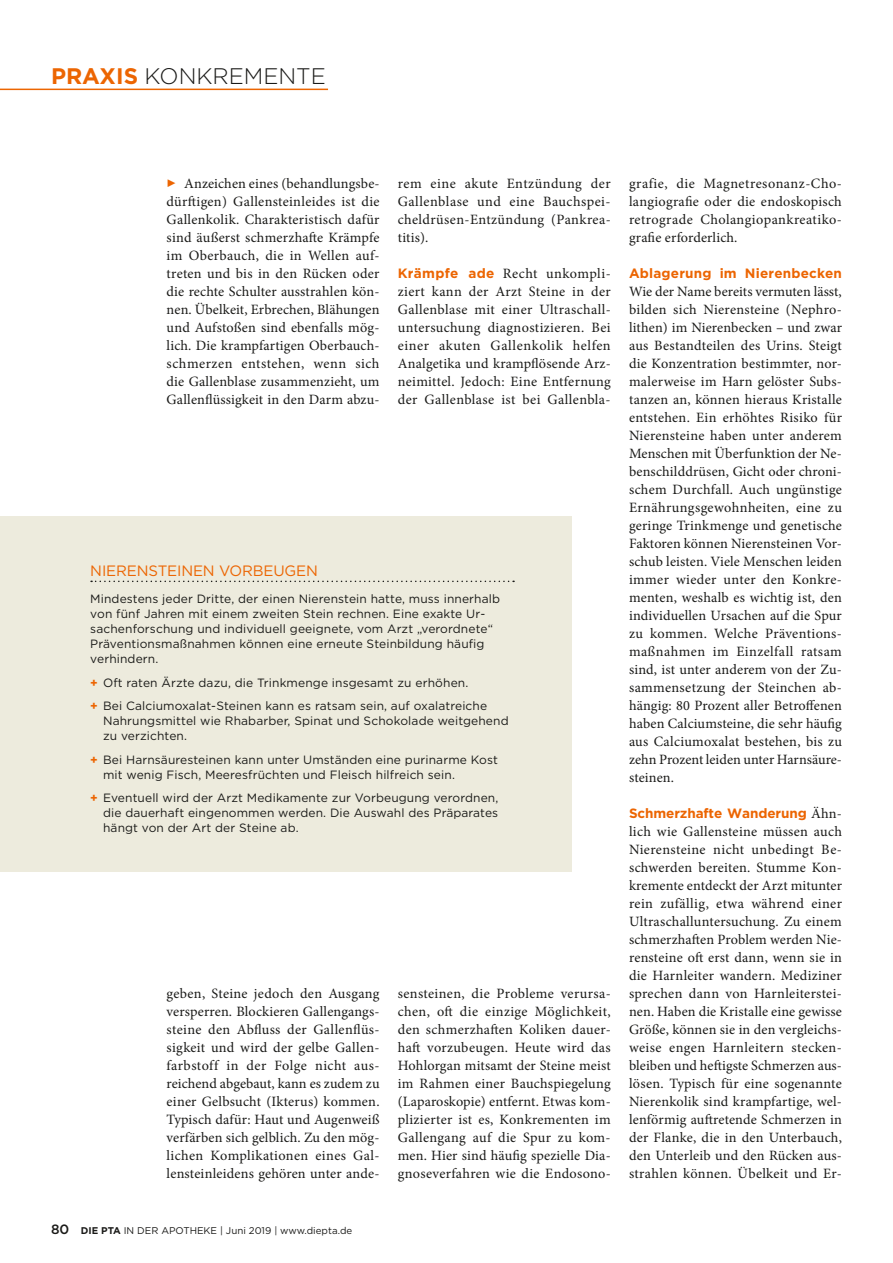
<style>
.page{position:relative;width:893px;height:1263px;background:#fff}
.page>*{position:absolute;margin:0;border:0;box-sizing:border-box;transform-origin:0 0}
.t1{font:300 22.5px "Gotham";color:#1a1a18}
.Kasten_Headline{font:15px "Gotham";letter-spacing:-.01em;color:#ec6502}
.Grundtext{font:14.25px/18px "Minion Pro";letter-spacing:.02em;color:#1a1a18;text-align:justify}
.Grundtext-2{font:700 13.5px "Gotham";letter-spacing:-.01em;color:#ec6502}
.Grundtext-3{font:700 13.5px "Gotham";letter-spacing:.015em;color:#ec6502}
.Kasten_Grundtext{font:12px/15px "Gotham";letter-spacing:.01em;color:#1a1a18}
.t2{font:9.75px "Gotham";color:#1a1a18}
.s1{font-weight:700;color:#ec6502}
.s2{font-family:"Gotham";font-weight:700;font-size:13.5px;color:#ec6502}
.s3{font-weight:500;font-size:13.5px}
.s4{font-weight:700}
.s5{font-family:"Minion Pro";font-weight:400;font-size:14.25px;color:#1a1a18}
</style>
<div class="page">
<hr style="left:0;top:89px;width:328px;height:1px;background:#ec6502">
<div style="left:0;top:517px;width:571px;height:355px;background:#edebdd"></div>
<svg style="left:91px;top:581px;width:423px;height:1px"></svg>
<h1 class="t1" style="left:51px;top:62px;width:276px"><span class="s1">PRAXIS</span> KONKREMENTE</h1>
<p class="Grundtext" style="left:167px;top:175px;width:215px;text-indent:18px">Anzeichen eines (behandlungsbe&shy;dürftigen) Gallensteinleides ist die Gallenkolik. Charakteristisch dafür sind äußerst schmerzhafte Krämpfe im Oberbauch, die in Wellen auf&shy;treten und bis in den Rücken oder die rechte Schulter ausstrahlen kön&shy;nen. Übelkeit, Erbrechen, Blähungen und Aufstoßen sind ebenfalls mög&shy;lich. Die krampfartigen Oberbauch&shy;schmerzen entstehen, wenn sich die Gallenblase zusammenzieht, um Gallenflüssigkeit in den Darm abzu-</p>
<p class="Grundtext" style="left:398px;top:175px;width:214px">rem eine akute Entzündung der Gallenblase und eine Bauchspei&shy;cheldrüsen-Entzündung (Pankrea&shy;titis).</p>
<p class="Grundtext" style="left:398px;top:265px;width:214px;text-align:left"><span class="s2">Krämpfe ade</span> Recht unkompli&shy;ziert kann der Arzt Steine in der Gallenblase mit einer Ultraschall&shy;untersuchung diagnostizieren. Bei einer akuten Gallenkolik helfen Analgetika und krampflösende Arz&shy;neimittel. Jedoch: Eine Entfernung der Gallenblase ist bei Gallenbla-</p>
<p class="Kasten_Headline" style="left:90px;top:561px;width:229px">NIERENSTEINEN VORBEUGEN</p>
<p class="Kasten_Grundtext" style="left:90px;top:591px;width:411px">Mindestens jeder Dritte, der einen Nierenstein hatte, muss innerhalb von fünf Jahren mit einem zweiten Stein rechnen. Eine exakte Ur&shy;sachenforschung und individuell geeignete, vom Arzt „verordnete“ Präventionsmaßnahmen können eine erneute Steinbildung häufig verhindern.</p>
<p class="Kasten_Grundtext" style="left:90px;top:675px;width:379px"><span class="s1">+</span> Oft raten Ärzte dazu, die Trinkmenge insgesamt zu erhöhen.</p>
<p class="Kasten_Grundtext" style="left:103px;top:698px;width:407px;text-indent:-13px"><span class="s1">+</span> Bei Calciumoxalat-Steinen kann es ratsam sein, auf oxalatreiche<br>Nahrungsmittel wie Rhabarber, Spinat und Schokolade weitgehend zu verzichten.</p>
<p class="Kasten_Grundtext" style="left:103px;top:752px;width:396px;text-indent:-13px"><span class="s1">+</span> Bei Harnsäuresteinen kann unter Umständen eine purinarme Kost mit wenig Fisch, Meeresfrüchten und Fleisch hilfreich sein.</p>
<p class="Kasten_Grundtext" style="left:103px;top:790px;width:397px;text-align:justify;text-indent:-13px"><span class="s1">+</span> Eventuell wird der Arzt Medikamente zur Vorbeugung verordnen, die dauerhaft eingenommen werden. Die Auswahl des Präparates hängt von der Art der Steine ab.</p>
<p class="Grundtext" style="left:167px;top:985px;width:214px">geben, Steine jedoch den Ausgang versperren. Blockieren Gallengangs&shy;steine den Abfluss der Gallenflüs&shy;sigkeit und wird der gelbe Gallen&shy;farbstoff in der Folge nicht aus&shy;reichend abgebaut, kann es zudem zu einer Gelbsucht (Ikterus) kommen.<br>Typisch dafür: Haut und Augenweiß verfärben sich gelblich. Zu den mög&shy;lichen Komplikationen eines Gal&shy;lensteinleidens gehören unter ande-</p>
<p class="t2" style="left:51px;top:1224px;width:303px"><span class="s3">80</span> <span class="s4">DIE PTA</span> IN DER APOTHEKE | Juni 2019 | www.diepta.de</p>
<p class="Grundtext" style="left:398px;top:985px;width:214px;text-align:left">sensteinen, die Probleme verursa&shy;chen, oft die einzige Möglichkeit, den schmerzhaften Koliken dauer&shy;haft vorzubeugen. Heute wird das Hohlorgan mitsamt der Steine meist im Rahmen einer Bauchspiegelung (Laparoskopie) entfernt. Etwas kom&shy;plizierter ist es, Konkrementen im Gallengang auf die Spur zu kom&shy;men. Hier sind häufig spezielle Dia&shy;gnoseverfahren wie die Endosono-</p>
<p class="Grundtext" style="left:629px;top:175px;width:214px">grafie, die Magnetresonanz-Cho&shy;langiografie oder die endoskopisch retrograde Cholangiopankreatiko&shy;grafie erforderlich.</p>
<p class="Grundtext-3" style="left:629px;top:264px;width:214px">Ablagerung im Nierenbecken</p>
<p class="Grundtext" style="left:629px;top:283px;width:214px">Wie der Name bereits vermuten lässt, bilden sich Nierensteine (Nephro&shy;lithen) im Nierenbecken – und zwar aus Bestandteilen des Urins. Steigt die Konzentration bestimmter, nor&shy;malerweise im Harn gelöster Subs&shy;tanzen an, können hieraus Kristalle entstehen. Ein erhöhtes Risiko für Nierensteine haben unter anderem Menschen mit Überfunktion der Ne&shy;benschilddrüsen, Gicht oder chroni&shy;schem Durchfall. Auch ungünstige Ernährungsgewohnheiten, eine zu geringe Trinkmenge und genetische Faktoren können Nierensteinen Vor&shy;schub leisten. Viele Menschen leiden immer wieder unter den Konkre&shy;menten, weshalb es wichtig ist, den individuellen Ursachen auf die Spur zu kommen. Welche Präventions&shy;maßnahmen im Einzelfall ratsam sind, ist unter anderem von der Zu&shy;sammensetzung der Steinchen ab&shy;hängig: 80 Prozent aller Betroffenen haben Calciumsteine, die sehr häufig aus Calciumoxalat bestehen, bis zu zehn Prozent leiden unter Harnsäure&shy;steinen.</p>
<p class="Grundtext-2" style="left:629px;top:804px;width:214px">Schmerzhafte Wanderung <span class="s5">Ähn-</span></p>
<p class="Grundtext" style="left:629px;top:823px;width:214px">lich wie Gallensteine müssen auch Nierensteine nicht unbedingt Be&shy;schwerden bereiten. Stumme Kon&shy;kremente entdeckt der Arzt mitunter rein zufällig, etwa während einer Ultraschalluntersuchung. Zu einem schmerzhaften Problem werden Nie&shy;rensteine oft erst dann, wenn sie in die Harnleiter wandern. Mediziner sprechen dann von Harnleiterstei&shy;nen. Haben die Kristalle eine gewisse Größe, können sie in den vergleichs&shy;weise engen Harnleitern stecken&shy;bleiben und heftigste Schmerzen aus&shy;lösen. Typisch für eine sogenannte Nierenkolik sind krampfartige, wel&shy;lenförmig auftretende Schmerzen in der Flanke, die in den Unterbauch, den Unterleib und den Rücken aus&shy;strahlen können. Übelkeit und Er-</p>
</div>
